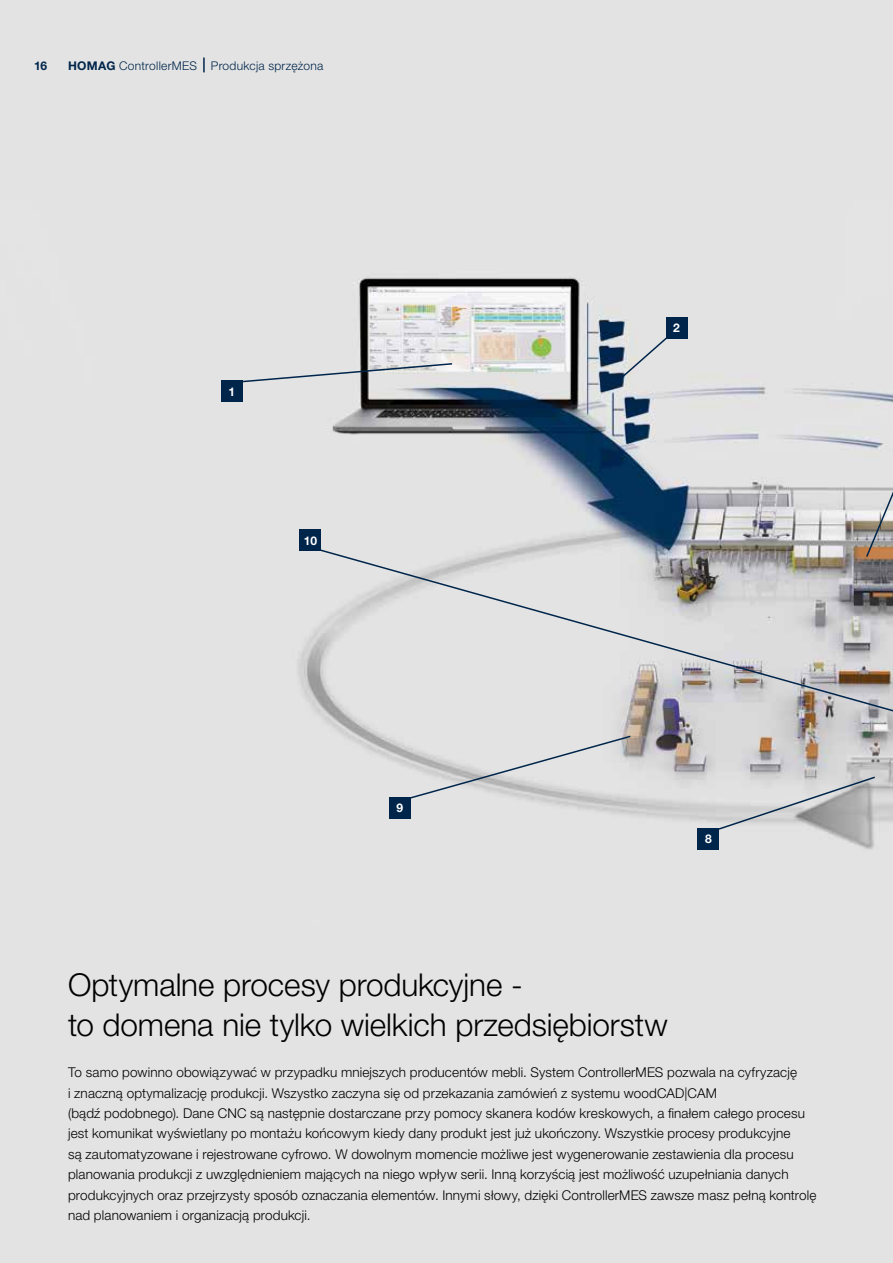
<style>
.page{position:relative;width:893px;height:1263px;background:#e3e3e3}
.page>*{position:absolute;margin:0;border:0;box-sizing:border-box;transform-origin:0 0}
.t1{font:300 31.5px/40.8px "Helvetica Neue LTW1 G";letter-spacing:-.005em;color:#000}
.t2{font:300 13.5px/20.4px "Helvetica Neue LTW1 G";letter-spacing:.01em;color:#000}
.t3{font:300 12px "Helvetica Neue LTW1 G";letter-spacing:.025em;color:#00254b}
.t4{font:700 12px "Helvetica Neue LTW1 G";color:#fff}
.t5{font:700 12px "Helvetica Neue LTW1 G";color:#00254b}
.s1{font-weight:700}
</style>
<div class="page">
<img style="left:221px;top:277px;width:672px;height:573px">
<div style="left:666px;top:317px;width:21px;height:21px;background:#00254b"></div>
<div style="left:221px;top:381px;width:22px;height:21px;background:#00254b"></div>
<div style="left:300px;top:530px;width:21px;height:21px;background:#00254b"></div>
<div style="left:389px;top:797px;width:21px;height:21px;background:#00254b"></div>
<div style="left:698px;top:828px;width:21px;height:21px;background:#00254b"></div>
<svg style="left:203px;top:58px;width:2px;height:14px"></svg>
<svg style="left:241px;top:362px;width:213px;height:21px"></svg>
<svg style="left:407px;top:734px;width:225px;height:66px"></svg>
<svg style="left:319px;top:548px;width:574px;height:170px"></svg>
<svg style="left:716px;top:775px;width:161px;height:56px"></svg>
<svg style="left:865px;top:316px;width:28px;height:242px"></svg>
<svg style="left:612px;top:335px;width:57px;height:52px"></svg>
<p class="t5" style="left:34px;top:58px;width:15px">16</p>
<p class="t3" style="left:68px;top:58px;width:257px"><span class="s1">HOMAG</span> ControllerMES Produkcja sprzężona</p>
<p class="t4" style="left:229px;top:384px;width:8px">1</p>
<p class="t4" style="left:304px;top:533px;width:15px">10</p>
<p class="t4" style="left:396px;top:800px;width:8px">9</p>
<p class="t4" style="left:673px;top:320px;width:8px">2</p>
<p class="t4" style="left:705px;top:831px;width:8px">8</p>
<h1 class="t1" style="left:68px;top:964px;width:601px">Optymalne procesy produkcyjne -<br>to domena nie tylko wielkich przedsiębiorstw</h1>
<p class="t2" style="left:68px;top:1062px;width:750px">To samo powinno obowiązywać w przypadku mniejszych producentów mebli. System ControllerMES pozwala na cyfryzację<br>i znaczną optymalizację produkcji. Wszystko zaczyna się od przekazania zamówień z systemu woodCAD|CAM<br>(bądź podobnego). Dane CNC są następnie dostarczane przy pomocy skanera kodów kreskowych, a finałem całego procesu jest komunikat wyświetlany po montażu końcowym kiedy dany produkt jest już ukończony. Wszystkie procesy produkcyjne<br>są zautomatyzowane i rejestrowane cyfrowo. W dowolnym momencie możliwe jest wygenerowanie zestawienia dla procesu planowania produkcji z uwzględnieniem mających na niego wpływ serii. Inną korzyścią jest możliwość uzupełniania danych produkcyjnych oraz przejrzysty sposób oznaczania elementów. Innymi słowy, dzięki ControllerMES zawsze masz pełną kontrolę nad planowaniem i organizacją produkcji.</p>
</div>
